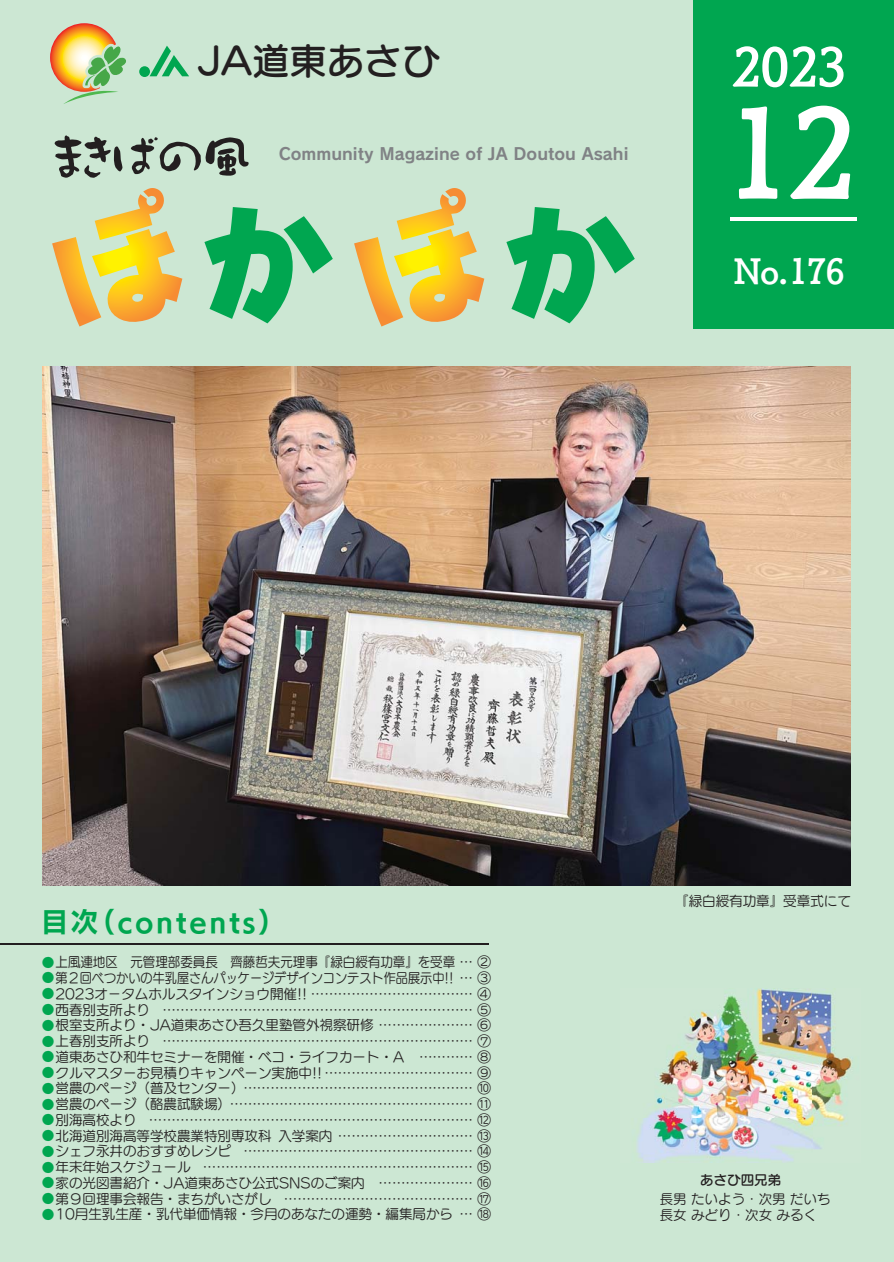
<style>
.page{position:relative;width:894px;height:1262px;background:#cce7d3}
.page>*{position:absolute;margin:0;border:0;box-sizing:border-box;transform-origin:0 0}
.t1{font:123px "Tsuku Antique L Go Std B 90 pv RKSJ H";color:#fff}
.t2{font:53.25px "Tsuku Antique L Go Std B 90 pv RKSJ H";color:#fff}
.t3{font:37.5px "Seurat Pro DB 90 pv RKSJ H";color:#231f20}
.t4{font:35.1px "Tsuku Antique L Go Std B 90 pv RKSJ H";color:#fff}
.t5{font:27px "UD Kakugo Large Pro B 90 pv RKSJ H";letter-spacing:.1em;color:#00a650}
.t6{font:16.5px "Rodin Pro B 90 pv RKSJ H";color:#808285}
.t7{font:13.5px/15.8px "UD Marugo Large Pro M 90 pv RKSJ H";color:#231f20;text-align:right}
.t8{font:13.5px "UD Marugo Large Pro M 90 pv RKSJ H";color:#231f20;scale:.9 1}
.t9{font:13.5px "UD Marugo Large Pro M 90 pv RKSJ H";color:#231f20;scale:.92 1}
.t10{font:13.5px/16.5px "Seurat Pro M 90 pv RKSJ H";color:#231f20}
.t11{font:13.5px "Seurat Pro DB 90 pv RKSJ H";color:#231f20}
.s1{font-size:12px;color:#00a650}
</style>
<div class="page">
<div style="left:693px;top:0;width:201px;height:328px;background:#00a650"></div>
<svg style="left:50px;top:23px;width:76px;height:81px"></svg>
<svg style="left:149px;top:46px;width:40px;height:30px"></svg>
<div style="left:139px;top:66px;width:11px;height:11px;background:#00a650;border-radius:50%"></div>
<img style="left:43px;top:366px;width:807px;height:519px">
<svg style="left:55px;top:135px;width:193px;height:43px"></svg>
<svg style="left:52px;top:188px;width:130px;height:138px"></svg>
<svg style="left:204px;top:207px;width:129px;height:116px"></svg>
<svg style="left:354px;top:188px;width:130px;height:138px"></svg>
<svg style="left:506px;top:207px;width:128px;height:116px"></svg>
<img style="left:637px;top:988px;width:215px;height:174px">
<hr style="left:730px;top:217px;width:126px;height:3px;background:#fff">
<hr style="left:0;top:943px;width:489px;height:2px;background:#231f20">
<h3 class="t3" style="left:197px;top:47px;width:244px">JA道東あさひ</h3>
<h2 class="t2" style="left:732px;top:45px;width:115px">2023</h2>
<p class="t6" style="left:279px;top:148px;width:351px">Community Magazine of JA Doutou Asahi</p>
<h1 class="t1" style="left:723px;top:102px;width:133px">12</h1>
<h3 class="t4" style="left:733px;top:256px;width:113px">No.176</h3>
<h3 class="t5" style="left:41px;top:911px;width:246px">目次（contents）</h3>
<p class="t9" style="left:42px;top:957px;width:489px"><span class="s1">●</span>上風連地区　元管理部委員長　齊藤哲夫元理事『緑白綬有功章』を受章 … ②</p>
<p class="t8" style="left:42px;top:973px;width:500px"><span class="s1">●</span>第２回べつかいの牛乳屋さんパッケージデザインコンテスト作品展示中!! … ③</p>
<p class="t7" style="left:42px;top:987px;width:450px"><span class="s1">●</span>2023オ－タムホルスタインショウ開催!! ……………………………… ④ …………………………………………………………… ⑤</p>
<p class="t7" style="left:42px;top:1019px;width:450px"><span class="s1">●</span>根室支所より・JA道東あさひ吾久里塾管外視察研修 ………………… ⑥ …………………………………………………………… ⑦<br>………… ⑧</p>
<p class="t7" style="left:42px;top:1066px;width:450px"><span class="s1">●</span>クルマスターお見積りキャンペーン実施中!! …………………………… ⑨</p>
<p class="t7" style="left:42px;top:1082px;width:450px"><span class="s1">●</span>営農のページ（普及センター）…………………………………………… ⑩</p>
<p class="t7" style="left:42px;top:1098px;width:450px"><span class="s1">●</span>営農のページ（酪農試験場）……………………………………………… ⑪ ……………………………………………………………… ⑫</p>
<p class="t7" style="left:42px;top:1129px;width:450px"><span class="s1">●</span>北海道別海高等学校農業特別専攻科入学案内 ………………………… ⑬ …………………………………………… ⑭ …………………………………………………… ⑮<br>………………… ⑯<br>…………………………………… ⑰<br>… ⑱</p>
<p class="t7" style="left:42px;top:1003px;width:109px"><span class="s1">●</span>西春別支所より</p>
<p class="t7" style="left:42px;top:1035px;width:109px"><span class="s1">●</span>上春別支所より</p>
<p class="t7" style="left:42px;top:1050px;width:363px"><span class="s1">●</span>道東あさひ和牛セミナーを開催・ベコ・ライフカート・A</p>
<p class="t7" style="left:42px;top:1113px;width:96px"><span class="s1">●</span>別海高校より</p>
<p class="t7" style="left:42px;top:1145px;width:190px"><span class="s1">●</span>シェフ永井のおすすめレシピ</p>
<p class="t7" style="left:42px;top:1161px;width:150px"><span class="s1">●</span>年末年始スケジュール</p>
<p class="t7" style="left:42px;top:1176px;width:324px"><span class="s1">●</span>家の光図書紹介・JA道東あさひ公式SNSのご案内</p>
<p class="t7" style="left:42px;top:1192px;width:231px"><span class="s1">●</span>第９回理事会報告・まちがいさがし</p>
<p class="t7" style="left:42px;top:1208px;width:412px"><span class="s1">●</span>10月生乳生産・乳代単価情報・今月のあなたの運勢・編集局から</p>
<p class="t7" style="left:675px;top:894px;width:177px">『緑白綬有功章』受章式にて</p>
<p class="t11" style="left:700px;top:1174px;width:82px">あさひ四兄弟</p>
<p class="t10" style="left:659px;top:1192px;width:172px">長男 たいよう・次男 だいち長女 みどり・次女 みるく</p>
</div>
